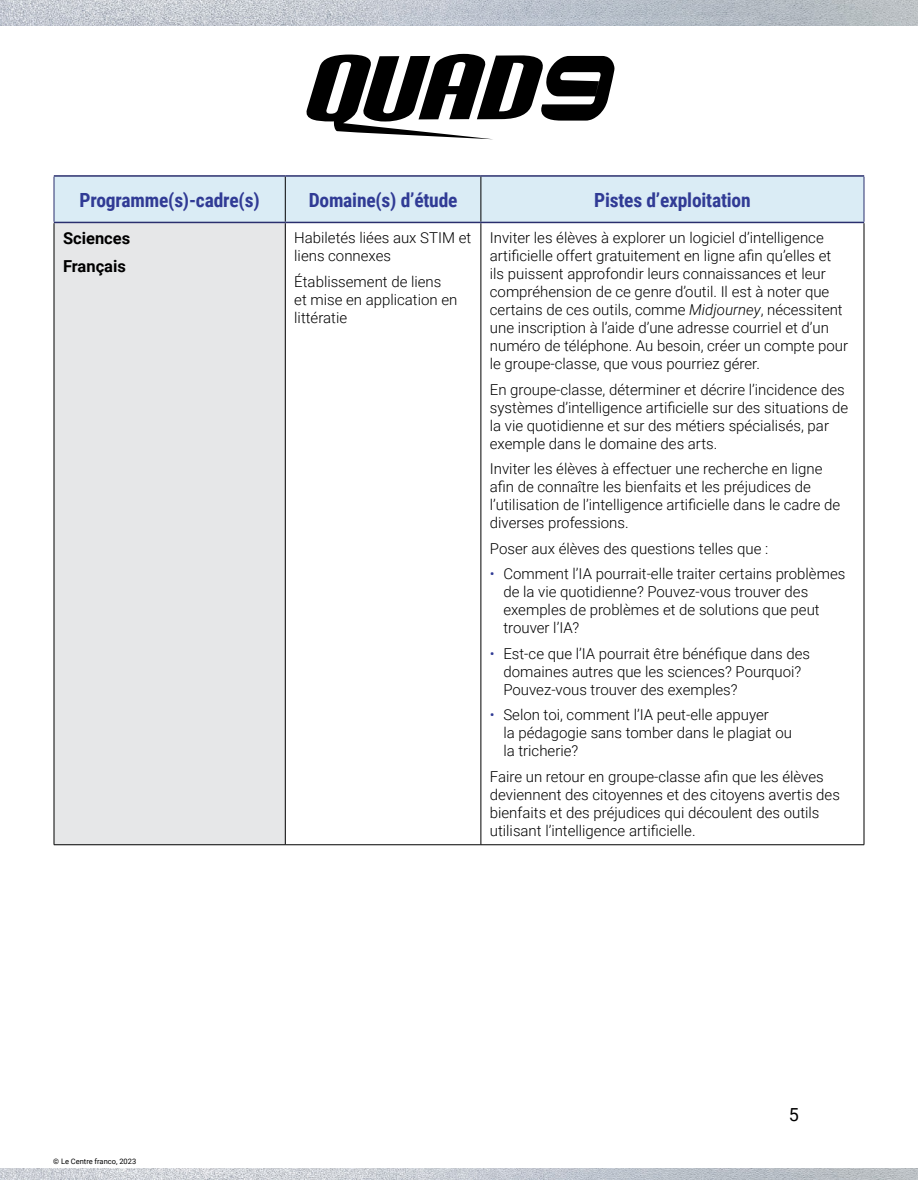
<style>
.page{position:relative;width:918px;height:1188px;background:#fff}
.page>*{position:absolute;margin:0;border:0;box-sizing:border-box;transform-origin:0 0}
.H4-feuillet-programme{font:700 19.5px "Roboto Condensed";letter-spacing:-.01em;color:#303b95}
.t1{font:18px "Roboto";color:#000}
.P__tableau{font:700 16.5px "Roboto";color:#000}
.P__tableau-2{font:300 15px/18px "Roboto";color:#000}
.t2{font:7.5px "Roboto";color:#000}
.s1{font-style:italic}
.s2{color:#303b95}
</style>
<div class="page">
<svg style="left:306px;top:54px;width:309px;height:85px"></svg>
<img style="left:0;top:0;width:918px;height:26px">
<img style="left:0;top:1169px;width:918px;height:10px">
<div style="left:55px;top:177px;width:809px;height:45px;background:#daecf5"></div>
<div style="left:54px;top:222px;width:231px;height:623px;background:#e6e7e8"></div>
<hr style="left:285px;top:223px;width:1px;height:622px;background:#000">
<hr style="left:481px;top:223px;width:1px;height:622px;background:#000">
<hr style="left:54px;top:845px;width:231px;height:1px;background:#000">
<hr style="left:285px;top:845px;width:196px;height:1px;background:#000">
<hr style="left:481px;top:845px;width:383px;height:1px;background:#000">
<hr style="left:54px;top:223px;width:1px;height:622px;background:#000">
<hr style="left:864px;top:223px;width:1px;height:622px;background:#000">
<hr style="left:54px;top:177px;width:1px;height:45px;background:#2a2f6e">
<hr style="left:864px;top:177px;width:1px;height:45px;background:#2a2f6e">
<hr style="left:54px;top:175px;width:231px;height:2px;background:#2a2f6e">
<hr style="left:285px;top:175px;width:196px;height:2px;background:#2a2f6e">
<hr style="left:481px;top:175px;width:383px;height:2px;background:#2a2f6e">
<hr style="left:285px;top:177px;width:1px;height:45px;background:#000">
<hr style="left:481px;top:177px;width:1px;height:45px;background:#000">
<hr style="left:54px;top:222px;width:231px;height:1px;background:#2a2f6e">
<hr style="left:285px;top:222px;width:196px;height:1px;background:#2a2f6e">
<hr style="left:481px;top:222px;width:383px;height:1px;background:#2a2f6e">
<h4 class="H4-feuillet-programme" style="left:80px;top:186px;width:182px">Programme(s)-cadre(s)</h4>
<h4 class="H4-feuillet-programme" style="left:309px;top:186px;width:150px">Domaine(s) d’étude</h4>
<h4 class="H4-feuillet-programme" style="left:594px;top:186px;width:158px">Pistes d’exploitation</h4>
<p class="P__tableau" style="left:63px;top:227px;width:69px">Sciences</p>
<p class="P__tableau" style="left:63px;top:254px;width:64px">Français</p>
<p class="P__tableau-2" style="left:294px;top:228px;width:178px">Habiletés liées aux STIM et liens connexes</p>
<p class="P__tableau-2" style="left:294px;top:272px;width:165px">Établissement de liens et mise en application en littératie</p>
<p class="P__tableau-2" style="left:490px;top:228px;width:360px">Inviter les élèves à explorer un logiciel d’intelligence artificielle offert gratuitement en ligne afin qu’elles et ils puissent approfondir leurs connaissances et leur compréhension de ce genre d’outil. Il est à noter que certains de ces outils, comme <span class="s1">Midjourney</span>, nécessitent une inscription à l’aide d’une adresse courriel et d’un numéro de téléphone. Au besoin, créer un compte pour le groupe-classe, que vous pourriez gérer.</p>
<p class="P__tableau-2" style="left:490px;top:380px;width:360px">En groupe-classe, déterminer et décrire l’incidence des systèmes d’intelligence artificielle sur des situations de la vie quotidienne et sur des métiers spécialisés, par exemple dans le domaine des arts.</p>
<p class="P__tableau-2" style="left:490px;top:459px;width:352px">Inviter les élèves à effectuer une recherche en ligne afin de connaître les bienfaits et les préjudices de l’utilisation de l’intelligence artificielle dans le cadre de diverses professions.</p>
<p class="P__tableau-2" style="left:490px;top:539px;width:280px">Poser aux élèves des questions telles que :</p>
<p class="P__tableau-2" style="left:503px;top:564px;width:343px;text-indent:-14px"><span class="s2">•</span> Comment l’IA pourrait-elle traiter certains problèmes de la vie quotidienne? Pouvez-vous trouver des exemples de problèmes et de solutions que peut trouver l’IA?</p>
<p class="P__tableau-2" style="left:503px;top:644px;width:308px;text-indent:-14px"><span class="s2">•</span> Est-ce que l’IA pourrait être bénéfique dans des domaines autres que les sciences? Pourquoi?<br>Pouvez-vous trouver des exemples?</p>
<p class="P__tableau-2" style="left:503px;top:705px;width:290px;text-indent:-14px"><span class="s2">•</span> Selon toi, comment l’IA peut-elle appuyer<br>la pédagogie sans tomber dans le plagiat ou la tricherie?</p>
<p class="P__tableau-2" style="left:490px;top:767px;width:352px">Faire un retour en groupe-classe afin que les élèves deviennent des citoyennes et des citoyens avertis des bienfaits et des préjudices qui découlent des outils utilisant l’intelligence artificielle.</p>
<p class="t2" style="left:53px;top:1156px;width:84px">© Le Centre franco, 2023</p>
<p class="t1" style="left:789px;top:1102px;width:12px">5</p>
</div>
